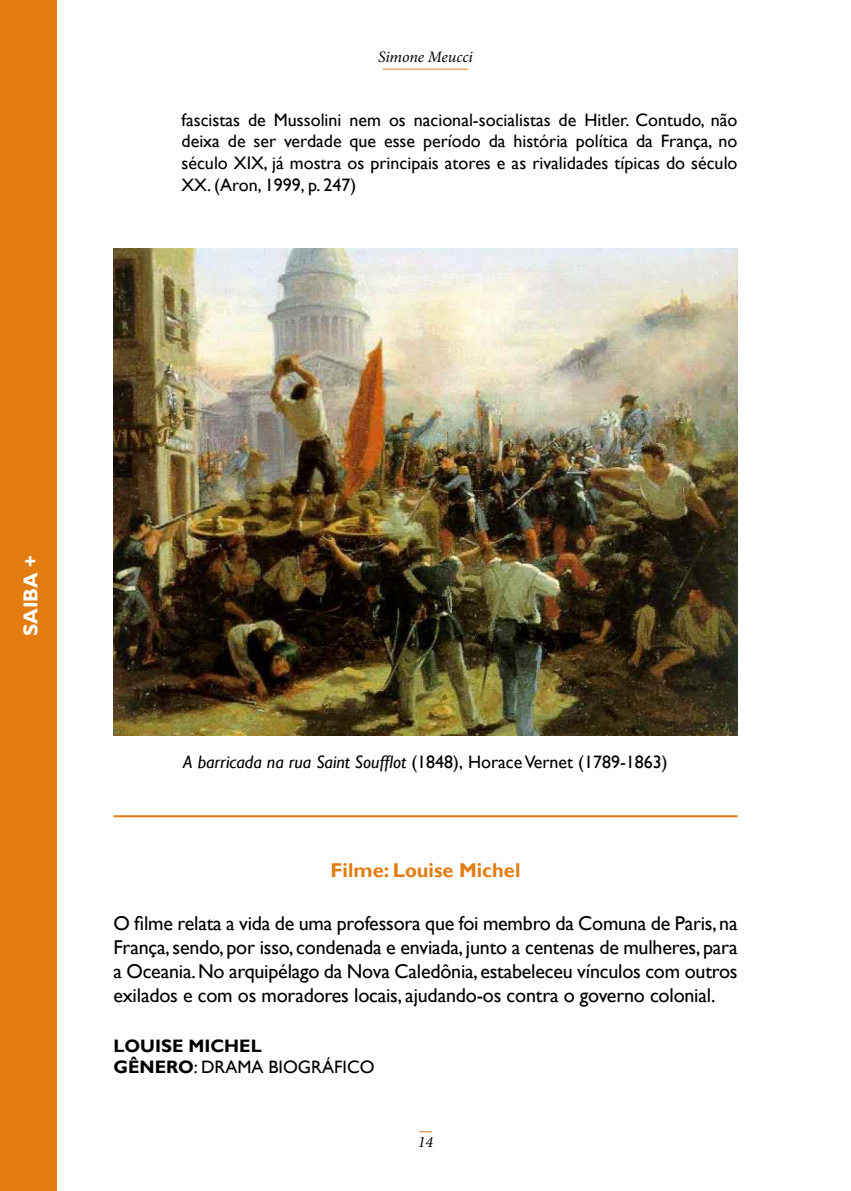
<style>
.page{position:relative;width:851px;height:1191px;background:#fff}
.page>*{position:absolute;margin:0;border:0;box-sizing:border-box;transform-origin:0 0}
.t1{font:20px/24px "Gill Sans";letter-spacing:-.01em;color:#000;text-align:justify}
.t2{font:700 20px "Gill Sans";color:#e37d11}
.t3{font:700 20px "Gill Sans";color:#fff}
.t4{font:18px/21.6px "Gill Sans";color:#000;text-align:justify}
.t5{font:700 18px/21.6px "Gill Sans";color:#000}
.t6{font:italic 16px "Minion Pro";letter-spacing:-.005em;color:#000}
.s1{font-style:italic}
.s2{font-weight:400}
</style>
<div class="page">
<svg style="left:419px;top:1131px;width:12px;height:1px"></svg>
<hr style="left:383px;top:69px;width:85px;height:1px;background:#e37d11">
<img style="left:113px;top:248px;width:624px;height:487px">
<div style="left:0;top:0;width:57px;height:1191px;background:#e37d11"></div>
<hr style="left:113px;top:815px;width:624px;height:2px;background:#e37d11">
<p class="t6" style="left:378px;top:46px;width:96px">Simone Meucci</p>
<p class="t4" style="left:181px;top:109px;width:557px">fascistas de Mussolini nem os nacional-socialistas de Hitler. Contudo, não deixa de ser verdade que esse período da história política da França, no século XIX, já mostra os principais atores e as rivalidades típicas do século XX. (Aron, 1999, p. 247)</p>
<p class="t3" style="left:19px;top:636px;width:83px;rotate:-90deg">SAIBA +</p>
<p class="t4" style="left:183px;top:752px;width:486px"><span class="s1">A barricada na rua Saint Soufflot</span> (1848), Horace Vernet (1789-1863)</p>
<p class="t2" style="left:330px;top:858px;width:191px">Filme: Louise Michel</p>
<p class="t1" style="left:113px;top:911px;width:625px">O filme relata a vida de uma professora que foi membro da Comuna de Paris, na França, sendo, por isso, condenada e enviada, junto a centenas de mulheres, para a Oceania. No arquipélago da Nova Caledônia, estabeleceu vínculos com outros exilados e com os moradores locais, ajudando-os contra o governo colonial.</p>
<p class="t5" style="left:113px;top:1035px;width:263px">LOUISE MICHEL<br>GÊNERO<span class="s2">: DRAMA BIOGRÁFICO</span></p>
<p class="t6" style="left:418px;top:1131px;width:17px">14</p>
</div>
